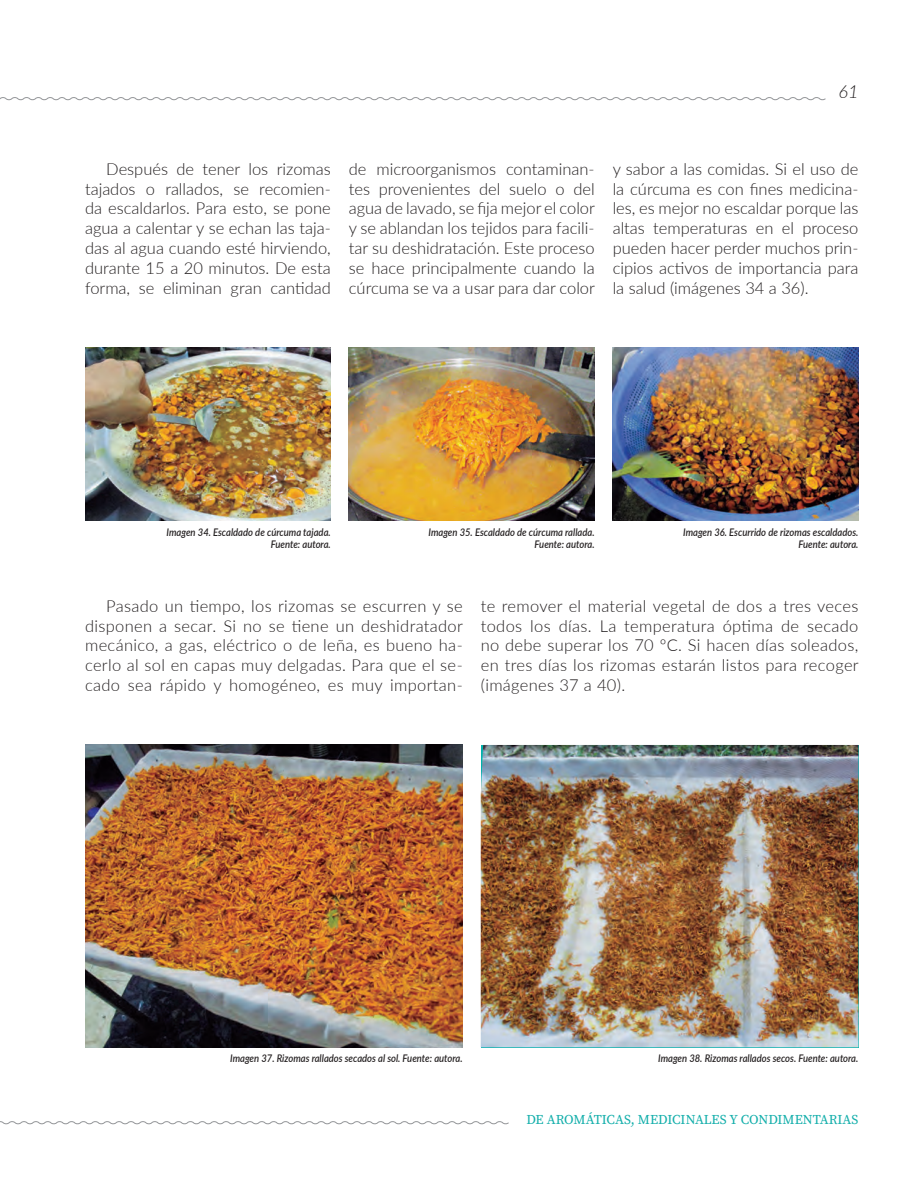
<style>
.page{position:relative;width:918px;height:1188px;background:#fff}
.page>*{position:absolute;margin:0;border:0;box-sizing:border-box;transform-origin:0 0}
.t1{font:italic 300 18px "Lato";color:#231f20}
.Cuerpo_de_texto{font:300 16.5px/19.8px "Lato";color:#231f20;text-align:justify}
.t2{font:13.5px "Source Serif Pro";color:#12aeaa}
.t3{font:italic 600 10.5px "Lato";color:#231f20;scale:.9 1}
</style>
<div class="page">
<svg style="left:0;top:97px;width:826px;height:4px"></svg>
<svg style="left:0;top:1121px;width:509px;height:4px"></svg>
<img style="left:85px;top:348px;width:246px;height:173px">
<img style="left:349px;top:348px;width:246px;height:173px">
<img style="left:613px;top:348px;width:245px;height:173px">
<img style="left:85px;top:745px;width:378px;height:302px">
<img style="left:481px;top:745px;width:377px;height:302px">
<p class="t1" style="left:838px;top:79px;width:22px">61</p>
<p class="Cuerpo_de_texto" style="left:85px;top:158px;width:247px;text-indent:21px">Después de tener los rizomas tajados o rallados, se recomien&shy;da escaldarlos. Para esto, se pone agua a calentar y se echan las taja&shy;das al agua cuando esté hirviendo, durante 15 a 20 minutos. De esta forma, se eliminan gran cantidad</p>
<p class="Cuerpo_de_texto" style="left:349px;top:158px;width:248px">de microorganismos contaminan&shy;tes provenientes del suelo o del agua de lavado, se fija mejor el color y se ablandan los tejidos para facili&shy;tar su deshidratación. Este proceso se hace principalmente cuando la cúrcuma se va a usar para dar color</p>
<p class="Cuerpo_de_texto" style="left:613px;top:158px;width:247px">y sabor a las comidas. Si el uso de la cúrcuma es con fines medicina&shy;les, es mejor no escaldar porque las altas temperaturas en el proceso pueden hacer perder muchos prin&shy;cipios activos de importancia para la salud (imágenes 34 a 36).</p>
<p class="t3" style="left:167px;top:524px;width:184px">Imagen 34. Escaldado de cúrcuma tajada.</p>
<p class="t3" style="left:271px;top:537px;width:68px">Fuente: autora.</p>
<p class="t3" style="left:429px;top:524px;width:186px">Imagen 35. Escaldado de cúrcuma rallada.</p>
<p class="t3" style="left:535px;top:537px;width:68px">Fuente: autora.</p>
<p class="t3" style="left:683px;top:524px;width:196px">Imagen 36. Escurrido de rizomas escaldados.</p>
<p class="t3" style="left:798px;top:537px;width:68px">Fuente: autora.</p>
<p class="Cuerpo_de_texto" style="left:85px;top:595px;width:379px;text-indent:21px">Pasado un tiempo, los rizomas se escurren y se disponen a secar. Si no se tiene un deshidratador mecánico, a gas, eléctrico o de leña, es bueno ha&shy;cerlo al sol en capas muy delgadas. Para que el se&shy;cado sea rápido y homogéneo, es muy importan-</p>
<p class="Cuerpo_de_texto" style="left:481px;top:595px;width:379px">te remover el material vegetal de dos a tres veces todos los días. La temperatura óptima de secado no debe superar los 70 ºC. Si hacen días soleados, en tres días los rizomas estarán listos para recoger (imágenes 37 a 40).</p>
<p class="t3" style="left:230px;top:1050px;width:260px">Imagen 37. Rizomas rallados secados al sol. Fuente: autora.</p>
<p class="t3" style="left:658px;top:1050px;width:224px">Imagen 38. Rizomas rallados secos. Fuente: autora.</p>
<p class="t2" style="left:526px;top:1111px;width:334px">DE AROMÁTICAS, MEDICINALES Y CONDIMENTARIAS</p>
</div>
